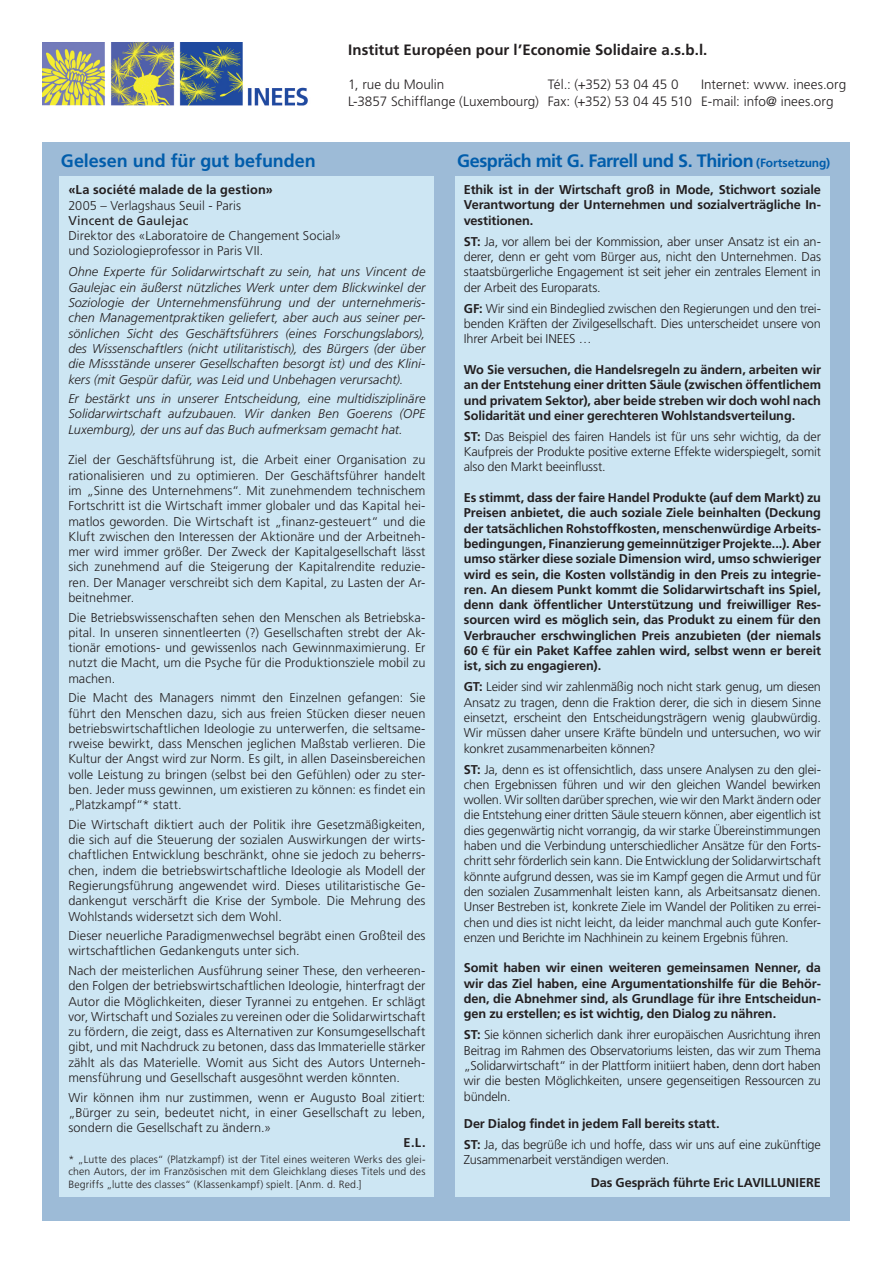
<style>
.page{position:relative;width:893px;height:1263px;background:#fff}
.page>*{position:absolute;margin:0;border:0;box-sizing:border-box;transform-origin:0 0}
.frutiger{font:700 18px "Frutiger";letter-spacing:-.025em;color:#015dab}
.frutiger-2{font:700 18px "Frutiger";letter-spacing:-.005em;color:#015dab}
.t1{font:700 15px "Frutiger";letter-spacing:.005em;color:#231f20}
.t2{font:300 13.5px "Frutiger";color:#231f20}
.frutiger-3{font:300 12.75px/15.3px "Frutiger";color:#231f20;text-align:justify}
.frutiger-4{font:700 12.75px/15.3px "Frutiger";letter-spacing:-.01em;color:#231f20;text-align:justify}
.frutiger-5{font:italic 300 12.75px/15.3px "Frutiger";letter-spacing:.005em;color:#231f20;text-align:justify}
.frutiger-6{font:700 12.75px "Frutiger";letter-spacing:.01em;color:#231f20}
.frutiger-7{font:12.75px "Frutiger";letter-spacing:.01em;color:#231f20}
.frutiger-8{font:300 10.5px/12.6px "Frutiger";letter-spacing:.015em;color:#231f20;text-align:justify}
.s1{font-size:12px}
.s2{font-weight:700}
.s3{font-family:"Arial";font-weight:400}
</style>
<div class="page">
<div style="left:43px;top:142px;width:807px;height:1078px;background:#9dbbd7"></div>
<img style="left:43px;top:43px;width:265px;height:63px">
<div style="left:60px;top:176px;width:374px;height:1020px;background:#cde6f3"></div>
<div style="left:455px;top:176px;width:374px;height:1020px;background:#cde6f3"></div>
<p class="t1" style="left:348px;top:41px;width:361px">Institut Européen pour l’Economie Solidaire a.s.b.l.</p>
<p class="t2" style="left:348px;top:77px;width:98px">1, rue du Moulin</p>
<p class="t2" style="left:548px;top:77px;width:132px">Tél.: (+352) 53 04 45 0</p>
<p class="t2" style="left:701px;top:77px;width:147px">Internet: www. inees.org</p>
<p class="t2" style="left:348px;top:94px;width:192px">L-3857 Schifflange (Luxembourg)</p>
<p class="t2" style="left:548px;top:94px;width:146px">Fax: (+352) 53 04 45 510</p>
<p class="t2" style="left:701px;top:94px;width:134px">E-mail: info@ inees.org</p>
<p class="frutiger-2" style="left:61px;top:150px;width:256px">Gelesen und für gut befunden</p>
<p class="frutiger" style="left:457px;top:150px;width:375px">Gespräch mit G. Farrell und S. Thirion <span class="s1">(Fortsetzung)</span></p>
<p class="frutiger-6" style="left:68px;top:182px;width:206px">«La société malade de la gestion»</p>
<p class="frutiger-3" style="left:68px;top:197px;width:174px">2005 – Verlagshaus Seuil - Paris</p>
<p class="frutiger-7" style="left:68px;top:213px;width:122px">Vincent de Gaulejac</p>
<p class="frutiger-3" style="left:68px;top:228px;width:274px">Direktor des «Laboratoire de Changement Social»</p>
<p class="frutiger-3" style="left:68px;top:243px;width:197px">und Soziologieprofessor in Paris VII.</p>
<p class="frutiger-5" style="left:68px;top:264px;width:359px">Ohne Experte für Solidarwirtschaft zu sein, hat uns Vincent de Gaulejac ein äußerst nützliches Werk unter dem Blickwinkel der Soziologie der Unternehmensführung und der unternehmeris&shy;chen Managementpraktiken geliefert, aber auch aus seiner per&shy;sönlichen Sicht des Geschäftsführers (eines Forschungslabors), des Wissenschaftlers (nicht utilitaristisch), des Bürgers (der über die Missstände unserer Gesellschaften besorgt ist) und des Klini&shy;kers (mit Gespür dafür, was Leid und Unbehagen verursacht).</p>
<p class="frutiger-5" style="left:68px;top:391px;width:359px">Er bestärkt uns in unserer Entscheidung, eine multidisziplinäre Solidarwirtschaft aufzubauen. Wir danken Ben Goerens (OPE Luxemburg), der uns auf das Buch aufmerksam gemacht hat.</p>
<p class="frutiger-3" style="left:68px;top:452px;width:359px">Ziel der Geschäftsführung ist, die Arbeit einer Organisation zu rationalisieren und zu optimieren. Der Geschäftsführer handelt im „Sinne des Unternehmens“. Mit zunehmendem technischem Fortschritt ist die Wirtschaft immer globaler und das Kapital hei&shy;matlos geworden. Die Wirtschaft ist „finanz-gesteuert“ und die Kluft zwischen den Interessen der Aktionäre und der Arbeitneh&shy;mer wird immer größer. Der Zweck der Kapitalgesellschaft lässt sich zunehmend auf die Steigerung der Kapitalrendite reduzie&shy;ren. Der Manager verschreibt sich dem Kapital, zu Lasten der Ar&shy;beitnehmer.</p>
<p class="frutiger-3" style="left:68px;top:609px;width:359px">Die Betriebswissenschaften sehen den Menschen als Betriebska&shy;pital. In unseren sinnentleerten (?) Gesellschaften strebt der Ak&shy;tionär emotions- und gewissenlos nach Gewinnmaximierung. Er nutzt die Macht, um die Psyche für die Produktionsziele mobil zu machen.</p>
<p class="frutiger-3" style="left:68px;top:690px;width:359px">Die Macht des Managers nimmt den Einzelnen gefangen: Sie führt den Menschen dazu, sich aus freien Stücken dieser neuen betriebswirtschaftlichen Ideologie zu unterwerfen, die seltsame&shy;rweise bewirkt, dass Menschen jeglichen Maßstab verlieren. Die Kultur der Angst wird zur Norm. Es gilt, in allen Daseinsbereichen volle Leistung zu bringen (selbst bei den Gefühlen) oder zu ster&shy;ben. Jeder muss gewinnen, um existieren zu können: es findet ein „Platzkampf“* statt.</p>
<p class="frutiger-3" style="left:68px;top:817px;width:359px">Die Wirtschaft diktiert auch der Politik ihre Gesetzmäßigkeiten, die sich auf die Steuerung der sozialen Auswirkungen der wirts&shy;chaftlichen Entwicklung beschränkt, ohne sie jedoch zu beherrs&shy;chen, indem die betriebswirtschaftliche Ideologie als Modell der Regierungsführung angewendet wird. Dieses utilitaristische Ge&shy;dankengut verschärft die Krise der Symbole. Die Mehrung des Wohlstands widersetzt sich dem Wohl.</p>
<p class="frutiger-3" style="left:68px;top:928px;width:359px">Dieser neuerliche Paradigmenwechsel begräbt einen Großteil des wirtschaftlichen Gedankenguts unter sich.</p>
<p class="frutiger-3" style="left:68px;top:963px;width:359px">Nach der meisterlichen Ausführung seiner These, den verheeren&shy;den Folgen der betriebswirtschaftlichen Ideologie, hinterfragt der Autor die Möglichkeiten, dieser Tyrannei zu entgehen. Er schlägt vor, Wirtschaft und Soziales zu vereinen oder die Solidarwirtschaft zu fördern, die zeigt, dass es Alternativen zur Konsumgesellschaft gibt, und mit Nachdruck zu betonen, dass das Immaterielle stärker zählt als das Materielle. Womit aus Sicht des Autors Unterneh&shy;mensführung und Gesellschaft ausgesöhnt werden könnten.</p>
<p class="frutiger-3" style="left:68px;top:1089px;width:359px">Wir können ihm nur zustimmen, wenn er Augusto Boal zitiert: „Bürger zu sein, bedeutet nicht, in einer Gesellschaft zu leben, sondern die Gesellschaft zu ändern.»</p>
<p class="frutiger-4" style="left:404px;top:1135px;width:23px">E.L.</p>
<p class="frutiger-8" style="left:68px;top:1152px;width:359px">* „Lutte des places“ (Platzkampf) ist der Titel eines weiteren Werks des glei&shy;chen Autors, der im Französischen mit dem Gleichklang dieses Titels und des Begriffs „lutte des classes“ (Klassenkampf) spielt. [Anm. d. Red.]</p>
<p class="frutiger-4" style="left:464px;top:182px;width:359px">Ethik ist in der Wirtschaft groß in Mode, Stichwort soziale Verantwortung der Unternehmen und sozialverträgliche In&shy;vestitionen.</p>
<p class="frutiger-3" style="left:464px;top:234px;width:359px"><span class="s2">ST:</span> Ja, vor allem bei der Kommission, aber unser Ansatz ist ein an&shy;derer, denn er geht vom Bürger aus, nicht den Unternehmen. Das staatsbürgerliche Engagement ist seit jeher ein zentrales Element in der Arbeit des Europarats.</p>
<p class="frutiger-3" style="left:464px;top:301px;width:359px"><span class="s2">GF:</span> Wir sind ein Bindeglied zwischen den Regierungen und den trei&shy;benden Kräften der Zivilgesellschaft. Dies unterscheidet unsere von Ihrer Arbeit bei INEES …</p>
<p class="frutiger-4" style="left:464px;top:362px;width:359px">Wo Sie versuchen, die Handelsregeln zu ändern, arbeiten wir an der Entstehung einer dritten Säule (zwischen öffentlichem und privatem Sektor), aber beide streben wir doch wohl nach Solidarität und einer gerechteren Wohlstandsverteilung.</p>
<p class="frutiger-3" style="left:464px;top:429px;width:359px"><span class="s2">ST:</span> Das Beispiel des fairen Handels ist für uns sehr wichtig, da der Kaufpreis der Produkte positive externe Effekte widerspiegelt, somit also den Markt beeinflusst.</p>
<p class="frutiger-4" style="left:464px;top:490px;width:359px">Es stimmt, dass der faire Handel Produkte (auf dem Markt) zu Preisen anbietet, die auch soziale Ziele beinhalten (Deckung der tatsächlichen Rohstoffkosten, menschenwürdige Arbeits&shy;bedingungen, Finanzierung gemeinnütziger Projekte...). Aber umso stärker diese soziale Dimension wird, umso schwieriger wird es sein, die Kosten vollständig in den Preis zu integrie&shy;ren. An diesem Punkt kommt die Solidarwirtschaft ins Spiel, denn dank öffentlicher Unterstützung und freiwilliger Res&shy;sourcen wird es möglich sein, das Produkt zu einem für den Verbraucher erschwinglichen Preis anzubieten (der niemals 60 <span class="s3">€</span> für ein Paket Kaffee zahlen wird, selbst wenn er bereit ist, sich zu engagieren).</p>
<p class="frutiger-3" style="left:464px;top:679px;width:359px"><span class="s2">GT:</span> Leider sind wir zahlenmäßig noch nicht stark genug, um diesen Ansatz zu tragen, denn die Fraktion derer, die sich in diesem Sinne einsetzt, erscheint den Entscheidungsträgern wenig glaubwürdig.<br>Wir müssen daher unsere Kräfte bündeln und untersuchen, wo wir konkret zusammenarbeiten können?</p>
<p class="frutiger-3" style="left:464px;top:761px;width:359px"><span class="s2">ST:</span> Ja, denn es ist offensichtlich, dass unsere Analysen zu den glei&shy;chen Ergebnissen führen und wir den gleichen Wandel bewirken wollen. Wir sollten darüber sprechen, wie wir den Markt ändern oder die Entstehung einer dritten Säule steuern können, aber eigentlich ist dies gegenwärtig nicht vorrangig, da wir starke Übereinstimmungen haben und die Verbindung unterschiedlicher Ansätze für den Forts&shy;chritt sehr förderlich sein kann. Die Entwicklung der Solidarwirtschaft könnte aufgrund dessen, was sie im Kampf gegen die Armut und für den sozialen Zusammenhalt leisten kann, als Arbeitsansatz dienen.<br>Unser Bestreben ist, konkrete Ziele im Wandel der Politiken zu errei&shy;chen und dies ist nicht leicht, da leider manchmal auch gute Konfer&shy;enzen und Berichte im Nachhinein zu keinem Ergebnis führen.</p>
<p class="frutiger-4" style="left:464px;top:960px;width:359px">Somit haben wir einen weiteren gemeinsamen Nenner, da wir das Ziel haben, eine Argumentationshilfe für die Behör&shy;den, die Abnehmer sind, als Grundlage für ihre Entscheidun&shy;gen zu erstellen; es ist wichtig, den Dialog zu nähren.</p>
<p class="frutiger-3" style="left:464px;top:1027px;width:359px"><span class="s2">ST:</span> Sie können sicherlich dank ihrer europäischen Ausrichtung ihren Beitrag im Rahmen des Observatoriums leisten, das wir zum Thema „Solidarwirtschaft“ in der Plattform initiiert haben, denn dort haben wir die besten Möglichkeiten, unsere gegenseitigen Ressourcen zu bündeln.</p>
<p class="frutiger-4" style="left:464px;top:1116px;width:257px">Der Dialog findet in jedem Fall bereits statt.</p>
<p class="frutiger-3" style="left:464px;top:1137px;width:359px"><span class="s2">ST:</span> Ja, das begrüße ich und hoffe, dass wir uns auf eine zukünftige<br>Zusammenarbeit verständigen werden.</p>
<p class="frutiger-4" style="left:591px;top:1174px;width:232px">Das Gespräch führte Eric LAVILLUNIERE</p>
</div>
